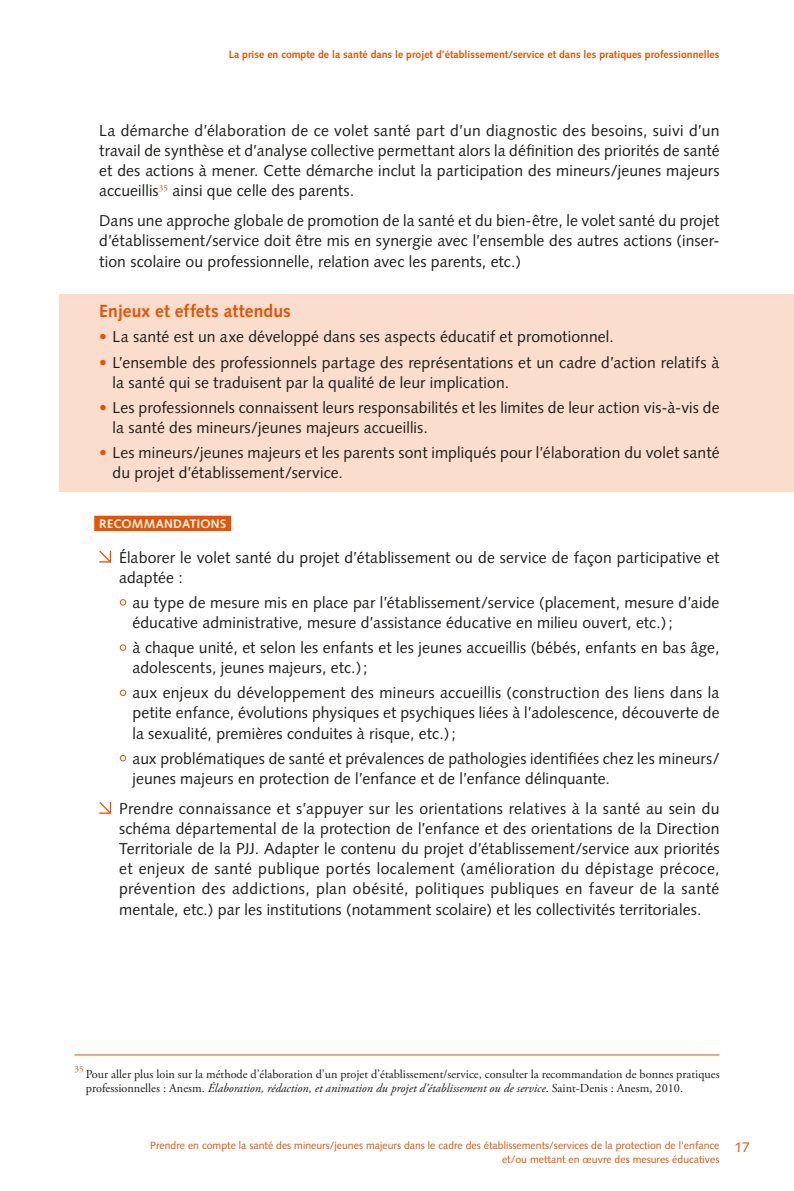
<style>
.page{position:relative;width:794px;height:1191px;background:#fff}
.page>*{position:absolute;margin:0;border:0;box-sizing:border-box;transform-origin:0 0}
.t1{font:700 17.5px "Syntax";letter-spacing:.01em;color:#e75300}
.t2{font:15.75px/20.1px "Syntax";letter-spacing:.005em;color:#1d1d1b}
.t3{font:14px "Syntax";color:#e75300}
.t4{font:12.25px/14px "Adobe Garamond Pro";color:#1d1d1b}
.t5{font:700 12.25px "Syntax";letter-spacing:.02em;color:#fff}
.t6{font:10.5px/14px "Syntax";color:#e75300;text-align:right}
.t7{font:700 10.5px "Syntax";color:#e75300}
.s1{color:#e75300}
.s2{font-style:italic}
</style>
<div class="page">
<div style="left:60px;top:294px;width:734px;height:198px;background:#faddcc"></div>
<div style="left:94px;top:516px;width:137px;height:15px;background:#e75300"></div>
<svg style="left:99px;top:550px;width:13px;height:13px"></svg>
<svg style="left:120px;top:599px;width:6px;height:6px"></svg>
<div style="left:120px;top:644px;width:6px;height:7px;border:1px solid #e75300;border-radius:50%"></div>
<div style="left:120px;top:689px;width:6px;height:7px;border:1px solid #e75300;border-radius:50%"></div>
<svg style="left:120px;top:755px;width:6px;height:6px"></svg>
<svg style="left:99px;top:802px;width:13px;height:12px"></svg>
<hr style="left:74px;top:1054px;width:645px;height:1px;background:#e75300">
<p class="t7" style="left:229px;top:48px;width:492px">La prise en compte de la santé dans le projet d’établissement/service et dans les pratiques professionnelles</p>
<p class="t2" style="left:99px;top:120px;width:622px;text-align:justify">La démarche d’élaboration de ce volet santé part d’un diagnostic des besoins, suivi d’un travail de synthèse et d’analyse collective permettant alors la définition des priorités de santé et des actions à mener. Cette démarche inclut la participation des mineurs/jeunes majeurs accueillis<sup>35</sup> ainsi que celle des parents.</p>
<p class="t2" style="left:99px;top:211px;width:622px;text-align:justify">Dans une approche globale de promotion de la santé et du bien-être, le volet santé du projet d’établissement/service doit être mis en synergie avec l’ensemble des autres actions (inser&shy;tion scolaire ou professionnelle, relation avec les parents, etc.)</p>
<p class="t1" style="left:99px;top:301px;width:193px">Enjeux et effets attendus</p>
<p class="t2" style="left:99px;top:327px;width:516px"><span class="s1">•</span> La santé est un axe développé dans ses aspects éducatif et promotionnel.</p>
<p class="t2" style="left:113px;top:352px;width:608px;text-indent:-13px"><span class="s1">•</span> L’ensemble des professionnels partage des représentations et un cadre d’action relatifs à la santé qui se traduisent par la qualité de leur implication.</p>
<p class="t2" style="left:113px;top:397px;width:608px;text-indent:-13px"><span class="s1">•</span> Les professionnels connaissent leurs responsabilités et les limites de leur action vis-à-vis de la santé des mineurs/jeunes majeurs accueillis.</p>
<p class="t2" style="left:113px;top:442px;width:608px;text-indent:-13px"><span class="s1">•</span> Les mineurs/jeunes majeurs et les parents sont impliqués pour l’élaboration du volet santé du projet d’établissement/service.</p>
<p class="t5" style="left:99px;top:516px;width:128px">RECOMMANDATIONS</p>
<p class="t2" style="left:119px;top:547px;width:602px">Élaborer le volet santé du projet d’établissement ou de service de façon participative et adaptée :</p>
<p class="t2" style="left:132px;top:592px;width:588px">au type de mesure mis en place par l’établissement/service (placement, mesure d’aide éducative administrative, mesure d’assistance éducative en milieu ouvert, etc.);</p>
<p class="t2" style="left:132px;top:637px;width:588px">à chaque unité, et selon les enfants et les jeunes accueillis (bébés, enfants en bas âge, adolescents, jeunes majeurs, etc.);</p>
<p class="t2" style="left:132px;top:683px;width:588px;text-align:justify">aux enjeux du développement des mineurs accueillis (construction des liens dans la petite enfance, évolutions physiques et psychiques liées à l’adolescence, découverte de la sexualité, premières conduites à risque, etc.);</p>
<p class="t2" style="left:132px;top:748px;width:588px">aux problématiques de santé et prévalences de pathologies identifiées chez les mineurs/ jeunes majeurs en protection de l’enfance et de l’enfance délinquante.</p>
<p class="t2" style="left:119px;top:798px;width:602px;text-align:justify">Prendre connaissance et s’appuyer sur les orientations relatives à la santé au sein du schéma départemental de la protection de l’enfance et des orientations de la Direction Territoriale de la PJJ. Adapter le contenu du projet d’établissement/service aux priorités et enjeux de santé publique portés localement (amélioration du dépistage précoce, prévention des addictions, plan obésité, politiques publiques en faveur de la santé mentale, etc.) par les institutions (notamment scolaire) et les collectivités territoriales.</p>
<p class="t4" style="left:86px;top:1067px;width:635px;text-indent:-11px"><sup>35</sup> Pour aller plus loin sur la méthode d’élaboration d’un projet d’établissement/service, consulter la recommandation de bonnes pratiques professionnelles : Anesm. <span class="s2">Élaboration, rédaction, et animation du projet d’établissement ou de service</span>. Saint-Denis : Anesm, 2010.</p>
<p class="t6" style="left:150px;top:1138px;width:571px">Prendre en compte la santé des mineurs/jeunes majeurs dans le cadre des établissements/services de la protection de l’enfance et/ou mettant en œuvre des mesures éducatives</p>
<p class="t3" style="left:734px;top:1138px;width:17px">17</p>
</div>
